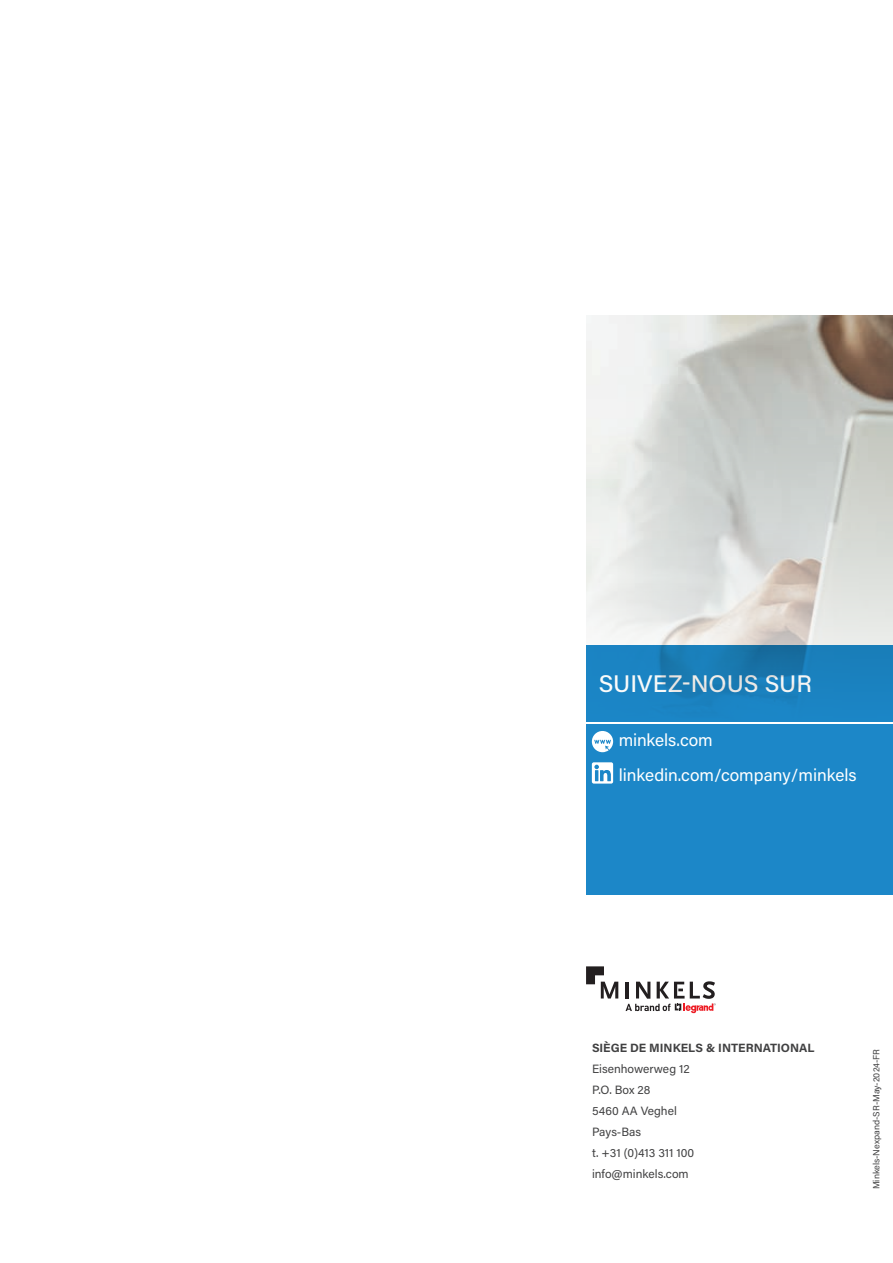
<style>
.page{position:relative;width:893px;height:1263px;background:#fff}
.page>*{position:absolute;margin:0;border:0;box-sizing:border-box;transform-origin:0 0}
.t1{font:500 24px "Acumin Pro";color:#fff}
.t2{font:17.25px/34.5px "Acumin Pro";color:#fff}
.t3{font:12px/21px "Acumin Pro";color:#414142}
.t4{font:700 12px "Acumin Pro";color:#414142}
.t5{font:9px "Acumin Pro";color:#414142}
</style>
<div class="page">
<svg style="left:586px;top:966px;width:32px;height:32px"></svg>
<svg style="left:626px;top:981px;width:90px;height:32px"></svg>
<div style="left:586px;top:724px;width:307px;height:170px;background:#1c87c8"></div>
<img style="left:586px;top:315px;width:307px;height:407px">
<svg style="left:592px;top:762px;width:21px;height:21px"></svg>
<svg style="left:592px;top:731px;width:21px;height:21px"></svg>
<h1 class="t1" style="left:599px;top:667px;width:215px">SUIVEZ-NOUS SUR</h1>
<h2 class="t2" style="left:619px;top:722px;width:239px">minkels.com linkedin.com/company/minkels</h2>
<p class="t4" style="left:592px;top:1039px;width:224px">SIÈGE DE MINKELS &amp; INTERNATIONAL</p>
<p class="t3" style="left:592px;top:1058px;width:104px">Eisenhowerweg 12<br>P.O. Box 28<br>5460 AA Veghel<br>Pays-Bas<br>t. +31 (0)413 311 100 info@minkels.com</p>
<p class="t5" style="left:870px;top:1189px;width:142px;rotate:-90deg">Minkels-Nexpand-SR-May-2024-FR</p>
</div>
